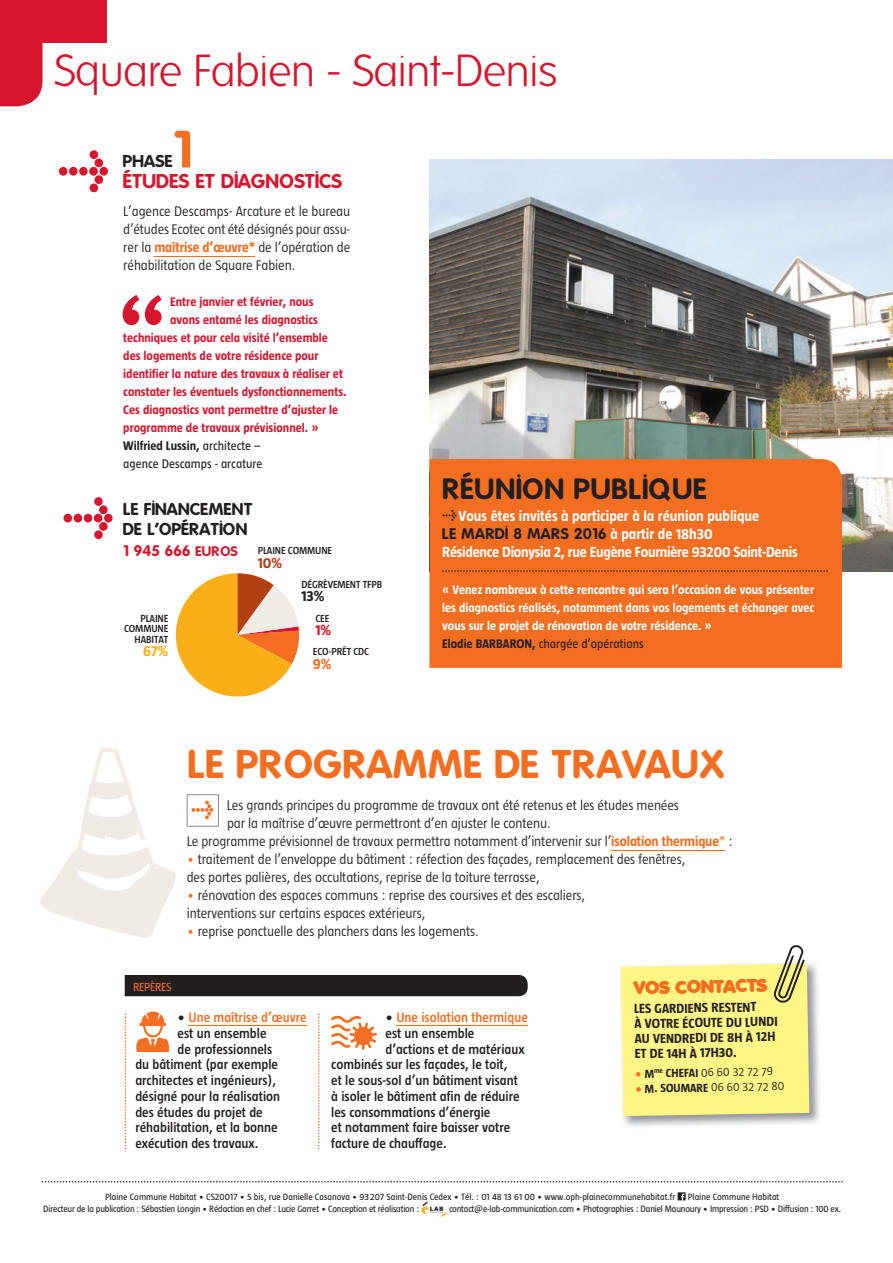
<style>
.page{position:relative;width:893px;height:1263px;background:#fff}
.page>*{position:absolute;margin:0;border:0;box-sizing:border-box;transform-origin:0 0}
.t1{font:700 51px "Folks";color:#f36e21}
.t2{font:300 45px "Folks";letter-spacing:-.025em;color:#d7162e}
.t3{font:700 39px "Folks";color:#f36e21}
.t4{font:700 28.5px "Folks";letter-spacing:.01em;color:#231f20}
.t5{font:700 19.5px "Folks";color:#d7162e}
.t6{font:800 18px "Folks";color:#f36e21}
.t7{font:700 16.65px/19.5px "Folks";color:#231f20}
.t8{font:700 15px "Taz";letter-spacing:-.02em;color:#fff}
.t9{font:700 15px "Taz";color:#fff}
.t10{font:700 15px "Folks";letter-spacing:.01em;color:#231f20}
.t11{font:700 15px "Folks";color:#d7162e}
.t12{font:700 15px "Taz";color:#faaf18}
.t13{font:700 15px "Taz";color:#b34013}
.t14{font:700 15px "Taz";color:#231f20}
.t15{font:700 15px "Taz";color:#d7162e}
.t16{font:700 15px "Taz";color:#f36e21}
.t17{font:300 14.25px/18px "Taz";letter-spacing:-.01em;color:#231f20}
.t18{font:600 13.8px "Taz";color:#231f20}
.t19{font:600 13.8px "Taz";color:#f36e21}
.t20{font:700 13.5px/15px "Taz";color:#231f20}
.t21{font:700 12.75px "Taz";color:#d7162e}
.t22{font:700 12.75px/18px "Taz";color:#fff}
.t23{font:700 12.75px "Taz";color:#231f20}
.t24{font:12.75px "Taz";color:#231f20}
.t25{font:300 12px "Taz";color:#231f20}
.t26{font:12px "Taz";letter-spacing:-.015em;color:#f36e21}
.t27{font:600 10.5px/10.5px "Taz";letter-spacing:-.01em;color:#231f20;text-align:right}
.t28{font:9.3px "Taz";letter-spacing:-.02em;color:#231f20}
.t29{font:9.3px "Taz";color:#231f20}
.s1{font-weight:700;color:#f36e21}
.s2{font-weight:400}
.s3{font-size:13.5px}
.s4{font-family:"Meta Plus";font-size:12px;color:#231f20}
.s5{font-family:"Taz";color:#fff}
.s6{color:#231f20}
.s7{font-weight:400;color:#231f20}
.s8{font-family:"Meta Plus";font-weight:900;font-size:17.85px;color:#f36e21}
.s9{color:#f36e21}
.s10{font-weight:700}
</style>
<div class="page">
<img style="left:429px;top:160px;width:464px;height:412px">
<svg style="left:0;top:0;width:107px;height:106px"></svg>
<div style="left:0;top:0;width:106px;height:43px;background:#d7162e"></div>
<svg style="left:59px;top:150px;width:49px;height:42px"></svg>
<svg style="left:64px;top:497px;width:49px;height:42px"></svg>
<svg style="left:42px;top:1181px;width:801px;height:1px"></svg>
<svg style="left:678px;top:1192px;width:8px;height:8px"></svg>
<svg style="left:681px;top:1193px;width:3px;height:7px"></svg>
<img style="left:421px;top:1201px;width:26px;height:17px">
<hr style="left:154px;top:256px;width:101px;height:1px;background:#f36e21">
<hr style="left:611px;top:850px;width:114px;height:1px;background:#f36e21">
<svg style="left:187px;top:795px;width:32px;height:31px"></svg>
<img style="left:620px;top:963px;width:200px;height:164px">
<svg style="left:621px;top:945px;width:188px;height:171px;background:#fbf393"></svg>
<div style="left:429px;top:459px;width:413px;height:209px;background:#f36e21"></div>
<svg style="left:442px;top:570px;width:386px;height:2px"></svg>
<svg style="left:40px;top:748px;width:136px;height:190px"></svg>
<svg style="left:175px;top:573px;width:125px;height:124px"></svg>
<hr style="left:189px;top:1025px;width:118px;height:1px;background:#f36e21">
<hr style="left:396px;top:1025px;width:132px;height:1px;background:#f36e21">
<div style="left:125px;top:975px;width:403px;height:21px;background:#231f20"></div>
<svg style="left:125px;top:1013px;width:1px;height:136px"></svg>
<svg style="left:318px;top:1013px;width:1px;height:136px"></svg>
<svg style="left:136px;top:1011px;width:34px;height:41px"></svg>
<svg style="left:331px;top:1015px;width:46px;height:35px"></svg>
<svg style="left:123px;top:295px;width:39px;height:30px"></svg>
<h2 class="t2" style="left:54px;top:47px;width:505px">Square Fabien - Saint-Denis</h2>
<h1 class="t1" style="left:173px;top:119px;width:21px">1</h1>
<h3 class="t5" style="left:123px;top:170px;width:220px">ÉTUDES ET DIAGNOSTICS</h3>
<p class="t17" style="left:123px;top:202px;width:228px;text-align:justify">L’agence Descamps- Arcature et le bureau d’études Ecotec ont été désignés pour assu&shy;rer la <span class="s1">maîtrise d’œuvre*</span> de l’opération de réhabilitation de Square Fabien.</p>
<p class="t21" style="left:170px;top:295px;width:145px">Entre janvier et février, nous</p>
<p class="t21" style="left:170px;top:313px;width:149px">avons entamé les diagnostics</p>
<p class="t21" style="left:123px;top:331px;width:206px">techniques et pour cela visité l’ensemble</p>
<p class="t21" style="left:123px;top:349px;width:197px">des logements de votre résidence pour</p>
<p class="t21" style="left:123px;top:367px;width:221px">identifier la nature des travaux à réaliser et</p>
<p class="t21" style="left:123px;top:385px;width:225px">constater les éventuels dysfonctionnements.</p>
<p class="t21" style="left:123px;top:403px;width:217px">Ces diagnostics vont permettre d’ajuster le</p>
<p class="t21" style="left:123px;top:421px;width:197px">programme de travaux prévisionnel. »</p>
<p class="t23" style="left:123px;top:439px;width:139px">Wilfried Lussin, <span class="s2">architecte –</span></p>
<p class="t24" style="left:123px;top:457px;width:141px">agence Descamps - arcature</p>
<p class="t7" style="left:123px;top:152px;width:51px">PHASE</p>
<p class="t7" style="left:123px;top:500px;width:131px">LE FINANCEMENT<br>DE L’OPÉRATION</p>
<p class="t11" style="left:123px;top:542px;width:116px">1 945 666 <span class="s3">EUROS</span></p>
<p class="t27" style="left:258px;top:545px;width:76px">PLAINE COMMUNE</p>
<p class="t13" style="left:258px;top:555px;width:26px">10%</p>
<p class="t27" style="left:302px;top:579px;width:82px">DÉGRÈVEMENT TFPB</p>
<p class="t14" style="left:302px;top:588px;width:24px">13%</p>
<p class="t27" style="left:315px;top:613px;width:15px">CEE</p>
<p class="t15" style="left:315px;top:622px;width:17px">1%</p>
<p class="t27" style="left:313px;top:646px;width:58px">ECO-PRÊT CDC</p>
<p class="t16" style="left:313px;top:656px;width:20px">9%</p>
<p class="t27" style="left:124px;top:613px;width:46px">PLAINE<br>COMMUNE<br>HABITAT</p>
<p class="t12" style="left:143px;top:643px;width:27px">67%</p>
<h3 class="t4" style="left:442px;top:472px;width:267px">RÉUNION PUBLIQUE</h3>
<p class="t9" style="left:442px;top:508px;width:319px"><span class="s4">&gt;</span>Vous êtes invités à participer à la réunion publique</p>
<p class="t10" style="left:442px;top:525px;width:272px">LE MARDI 8 MARS 2016 <span class="s5">à partir de 18h30</span></p>
<p class="t8" style="left:442px;top:544px;width:357px">Résidence Dionysia 2, rue Eugène Fournière 93200 Saint-Denis</p>
<p class="t22" style="left:442px;top:581px;width:373px">« Venez nombreux à cette rencontre qui sera l’occasion de vous présenter les diagnostics réalisés, notamment dans vos logements et échanger avec vous sur le projet de rénovation de votre résidence. »<br><span class="s6">Elodie BARBARON,</span> <span class="s7">chargée d’opérations</span></p>
<h3 class="t3" style="left:188px;top:741px;width:539px">LE PROGRAMME DE TRAVAUX</h3>
<p class="t17" style="left:191px;top:796px;width:490px"><span class="s8">&gt;</span> Les grands principes du programme de travaux ont été retenus et les études menées</p>
<p class="t17" style="left:227px;top:814px;width:325px">par la maîtrise d’œuvre permettront d’en ajuster le contenu.</p>
<p class="t17" style="left:187px;top:832px;width:548px">Le programme prévisionnel de travaux permettra notamment d’intervenir sur l’<span class="s1">isolation thermique</span><span class="s9">*</span> :</p>
<p class="t17" style="left:187px;top:850px;width:500px"><span class="s9">•</span> traitement de l’enveloppe du bâtiment : réfection des façades, remplacement des fenêtres, des portes palières, des occultations, reprise de la toiture terrasse,</p>
<p class="t17" style="left:187px;top:886px;width:400px"><span class="s9">•</span> rénovation des espaces communs : reprise des coursives et des escaliers, interventions sur certains espaces extérieurs,</p>
<p class="t17" style="left:187px;top:922px;width:294px"><span class="s9">•</span> reprise ponctuelle des planchers dans les logements.</p>
<p class="t26" style="left:133px;top:980px;width:40px">REPÈRES</p>
<p class="t19" style="left:178px;top:1010px;width:130px"><span class="s6">•</span> Une maîtrise d’œuvre</p>
<p class="t18" style="left:178px;top:1026px;width:90px">est un ensemble</p>
<p class="t18" style="left:178px;top:1042px;width:96px">de professionnels</p>
<p class="t18" style="left:135px;top:1057px;width:144px">du bâtiment (par exemple</p>
<p class="t18" style="left:135px;top:1073px;width:142px">architectes et ingénieurs),</p>
<p class="t18" style="left:135px;top:1089px;width:146px">désigné pour la réalisation</p>
<p class="t18" style="left:135px;top:1105px;width:129px">des études du projet de</p>
<p class="t18" style="left:135px;top:1120px;width:144px">réhabilitation, et la bonne</p>
<p class="t18" style="left:135px;top:1136px;width:125px">exécution des travaux.</p>
<p class="t19" style="left:385px;top:1010px;width:144px"><span class="s6">•</span> Une isolation thermique</p>
<p class="t18" style="left:385px;top:1026px;width:90px">est un ensemble</p>
<p class="t18" style="left:385px;top:1042px;width:141px">d’actions et de matériaux</p>
<p class="t18" style="left:331px;top:1057px;width:178px">combinés sur les façades, le toit,</p>
<p class="t18" style="left:331px;top:1073px;width:188px">et le sous-sol d’un bâtiment visant</p>
<p class="t18" style="left:331px;top:1089px;width:190px">à isoler le bâtiment afin de réduire</p>
<p class="t18" style="left:331px;top:1105px;width:161px">les consommations d’énergie</p>
<p class="t18" style="left:331px;top:1120px;width:181px">et notamment faire baisser votre</p>
<p class="t18" style="left:331px;top:1136px;width:117px">facture de chauffage.</p>
<p class="t6" style="left:633px;top:976px;width:135px;rotate:-1deg">VOS CONTACTS</p>
<p class="t20" style="left:634px;top:1001px;width:145px;rotate:-1deg">LES GARDIENS RESTENT<br>À VOTRE ÉCOUTE DU LUNDI<br>AU VENDREDI DE 8H À 12H<br>ET DE 14H À 17H30.</p>
<p class="t25" style="left:635px;top:1067px;width:139px;rotate:-1deg"><span class="s1">•</span> <span class="s10">M</span><sup>me</sup> <span class="s10">CHEFAI</span> 06 60 32 72 79</p>
<p class="t25" style="left:635px;top:1082px;width:150px;rotate:-1deg"><span class="s1">•</span> <span class="s10">M. SOUMARE</span> 06 60 32 72 80</p>
<p class="t29" style="left:105px;top:1192px;width:572px">Plaine Commune Habitat • CS20017 • 5 bis, rue Danielle Casanova • 93 207 Saint-Denis Cedex • Tél. : 01 48 13 61 00 • www.oph-plainecommunehabitat.fr</p>
<p class="t29" style="left:688px;top:1192px;width:93px">Plaine Commune Habitat</p>
<p class="t28" style="left:43px;top:1204px;width:378px">Directeur de la publication : Sébastien Longin • Rédaction en chef : Lucie Garret • Conception et réalisation :</p>
<p class="t28" style="left:449px;top:1204px;width:394px">contact@e-lab-communication.com • Photographies : Daniel Maunoury • Impression : PSD • Diffusion : 100 ex.</p>
</div>
